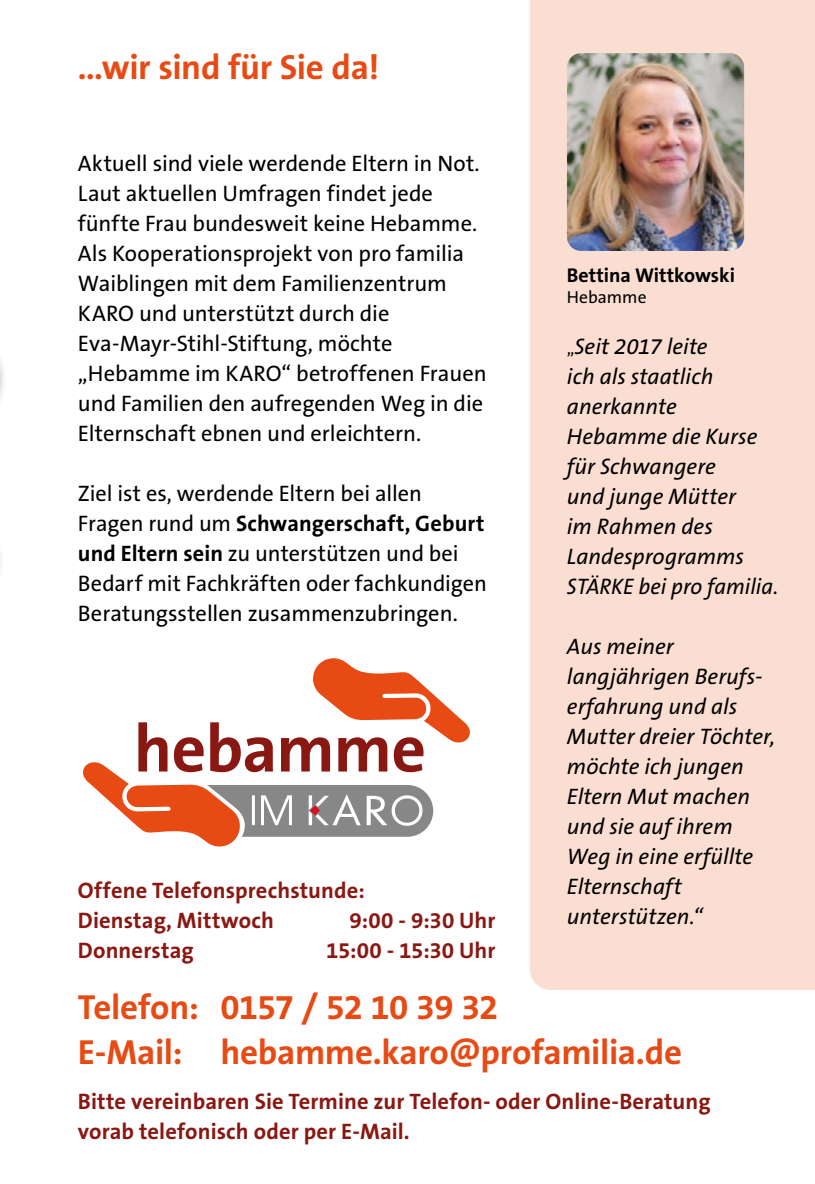
<style>
.page{position:relative;width:815px;height:1184px;background:#fff}
.page>*{position:absolute;margin:0;border:0;box-sizing:border-box;transform-origin:0 0}
.t1{font:700 35px/45px "The Sans B7";letter-spacing:-.01em;color:#e84a14}
.t2{font:22.5px/30px "The Sans B5 Plain";color:#000}
.t3{font:italic 22.5px/30px "The Sans B5 Plain";color:#000}
.t4{font:700 22.5px/30px "The Sans B7";letter-spacing:.005em;color:#8a1812}
.t5{font:700 22.5px "The Sans B7";letter-spacing:.005em;color:#000}
.t6{font:700 20px "The Sans B7";color:#000}
.t7{font:17.5px "The Sans B5 Plain";color:#000}
.s1{font-family:"The Sans B5 Plain";font-weight:400}
.s2{font-family:"The Sans B7";font-weight:700}
.s3{font-style:normal;font-size:17.5px}
</style>
<div class="page">
<div style="left:530px;top:0;width:285px;height:990px;background:#faded1"></div>
<img style="left:567px;top:53px;width:177px;height:198px">
<svg style="left:83px;top:658px;width:387px;height:189px"></svg>
<svg style="left:0;top:361px;width:4px;height:37px"></svg>
<h1 class="t1" style="left:78px;top:45px;width:303px">…wir sind für Sie da!</h1>
<p class="t2" style="left:78px;top:149px;width:410px">Aktuell sind viele werdende Eltern in Not.<br>Laut aktuellen Umfragen findet jede fünfte Frau bundesweit keine Hebamme.<br>Als Kooperationsprojekt von pro familia Waiblingen mit dem Familienzentrum KARO und unterstützt durch die Eva-Mayr-Stihl-Stiftung, möchte „Hebamme im KARO“ betroffenen Frauen und Familien den aufregenden Weg in die Elternschaft ebnen und erleichtern.</p>
<p class="t2" style="left:78px;top:479px;width:346px">Ziel ist es, werdende Eltern bei allen</p>
<p class="t5" style="left:78px;top:511px;width:408px"><span class="s1">Fragen rund um</span> Schwangerschaft, Geburt</p>
<p class="t2" style="left:78px;top:539px;width:410px"><span class="s2">und Eltern sein</span> zu unterstützen und bei<br>Bedarf mit Fachkräften oder fachkundigen<br>Beratungsstellen zusammenzubringen.</p>
<p class="t4" style="left:78px;top:876px;width:288px">Offene Telefonsprechstunde:<br>Dienstag, Mittwoch</p>
<p class="t4" style="left:349px;top:906px;width:148px">9:00 - 9:30 Uhr</p>
<p class="t6" style="left:567px;top:265px;width:170px">Bettina Wittkowski</p>
<p class="t7" style="left:567px;top:288px;width:81px">Hebamme</p>
<p class="t3" style="left:567px;top:332px;width:213px"><span class="s3">„</span>Seit 2017 leite<br>ich als staatlich anerkannte<br>Hebamme die Kurse für Schwangere<br>und junge Mütter<br>im Rahmen des<br>Landesprogramms<br>STÄRKE bei pro familia.</p>
<p class="t3" style="left:567px;top:632px;width:210px">Aus meiner langjährigen Berufs&shy;erfahrung und als<br>Mutter dreier Töchter, möchte ich jungen<br>Eltern Mut machen und sie auf ihrem<br>Weg in eine erfüllte<br>Elternschaft unterstützen.“</p>
<p class="t4" style="left:78px;top:936px;width:117px">Donnerstag</p>
<p class="t4" style="left:326px;top:936px;width:171px">15:00 - 15:30 Uhr</p>
<h1 class="t1" style="left:78px;top:985px;width:606px">Telefon: 0157 / 52 10 39 32<br>E-Mail: hebamme.karo@profamilia.de</h1>
<p class="t4" style="left:78px;top:1086px;width:634px">Bitte vereinbaren Sie Termine zur Telefon- oder Online-Beratung vorab telefonisch oder per E-Mail.</p>
</div>
